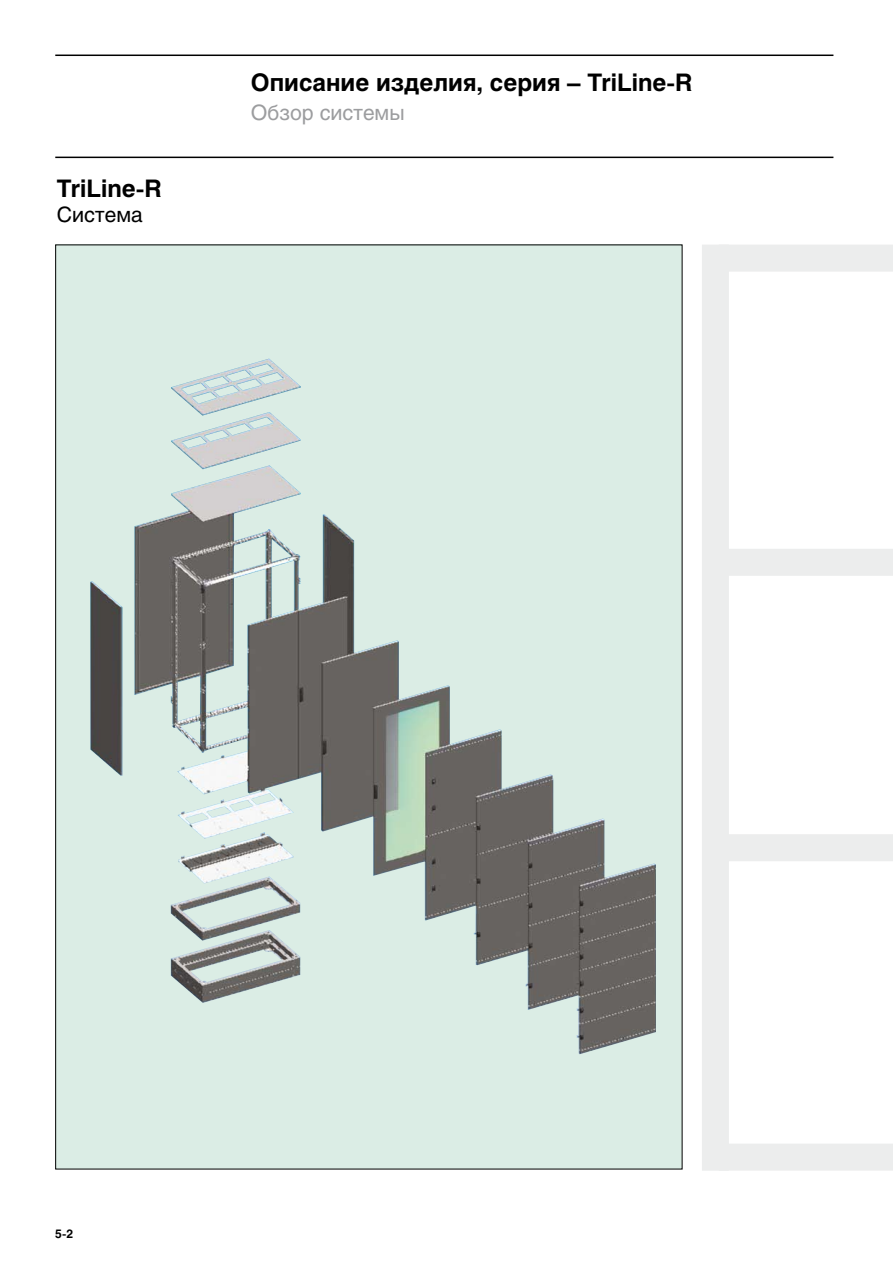
<style>
.page{position:relative;width:893px;height:1263px;background:#fff}
.page>*{position:absolute;margin:0;border:0;box-sizing:border-box;transform-origin:0 0}
.t1{font:700 24px "Helios";color:#000}
.t2{font:21px "Helios";color:#9c9d9f}
.t3{font:21px "Helios";color:#000}
.t4{font:700 12px "Helios";color:#000}
</style>
<div class="page">
<hr style="left:55px;top:157px;width:778px;height:1px;background:#000">
<hr style="left:55px;top:55px;width:778px;height:1px;background:#000">
<div style="left:56px;top:245px;width:626px;height:924px;background:#dbede5"></div>
<img style="left:90px;top:359px;width:566px;height:695px">
<div style="left:719px;top:245px;width:174px;height:27px;background:#eceded"></div>
<div style="left:702px;top:245px;width:27px;height:926px;background:#eceded"></div>
<div style="left:719px;top:549px;width:174px;height:27px;background:#eceded"></div>
<div style="left:719px;top:834px;width:174px;height:27px;background:#eceded"></div>
<div style="left:719px;top:1143px;width:174px;height:27px;background:#eceded"></div>
<p class="t1" style="left:57px;top:174px;width:106px">TriLine-R</p>
<p class="t3" style="left:57px;top:202px;width:88px">Система</p>
<p class="t1" style="left:251px;top:68px;width:443px">Описание изделия, серия – TriLine-R</p>
<p class="t2" style="left:251px;top:100px;width:155px">Обзор системы</p>
<p class="t4" style="left:55px;top:1227px;width:19px">5-2</p>
</div>
